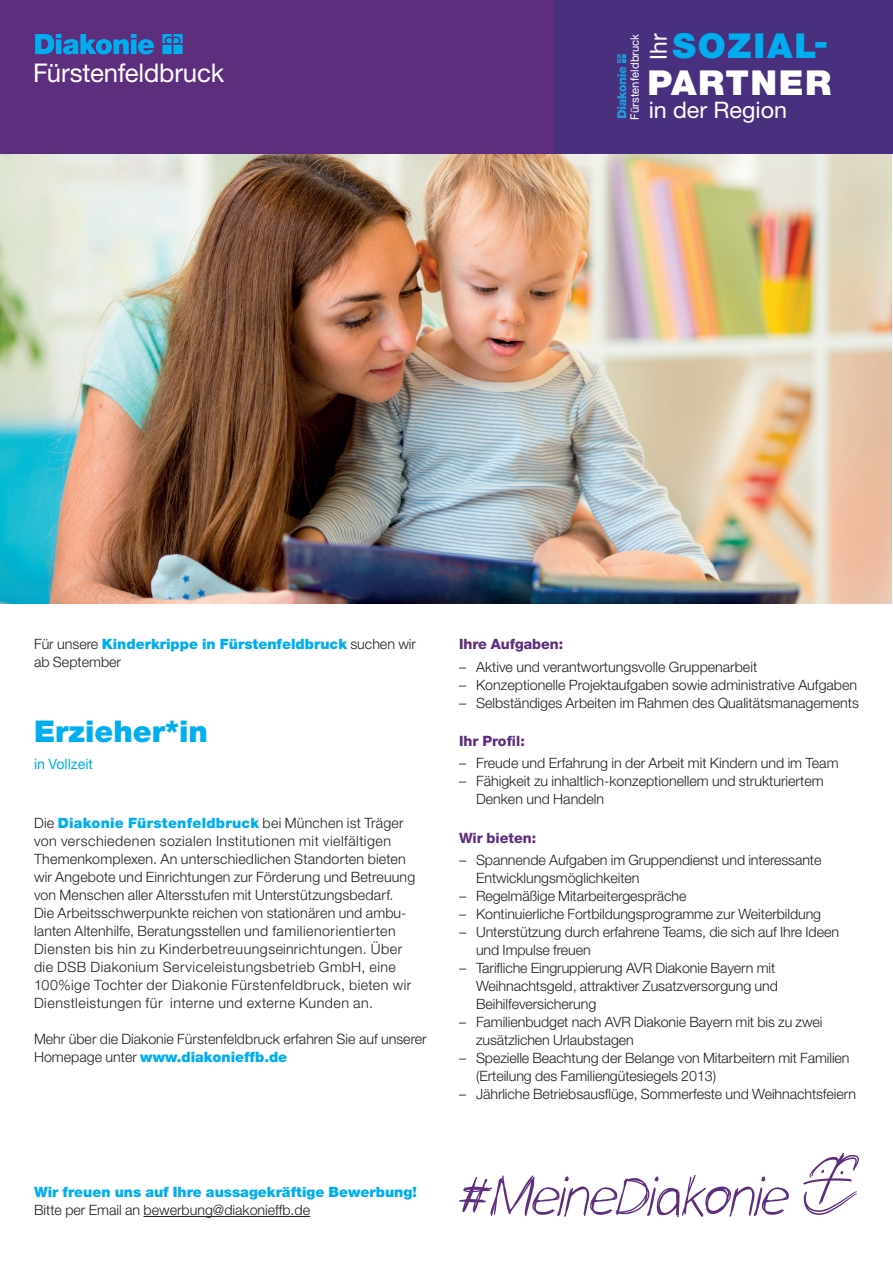
<style>
.page{position:relative;width:893px;height:1263px;background:#fff}
.page>*{position:absolute;margin:0;border:0;box-sizing:border-box;transform-origin:0 0}
.t1{font:900 34.35px "Helvetica Neue";letter-spacing:.045em;color:#fff}
.t2{font:900 34.35px "Helvetica Neue";letter-spacing:.05em;color:#00aeef}
.t3{font:900 30px "Helvetica Neue";color:#00aeef}
.t4{font:25.8px "Helvetica Neue";letter-spacing:-.005em;color:#fff}
.t5{font:23.4px "Helvetica Neue";color:#fff}
.t6{font:22.8px "Helvetica Neue";color:#fff}
.t7{font:300 14.25px/18px "Helvetica Neue";color:#231f20}
.t8{font:300 14.25px/18px "Helvetica Neue";letter-spacing:.02em;color:#231f20}
.t9{font:900 14.25px/18px "Helvetica Neue";color:#00aeef}
.t10{font:800 14.25px "Helvetica Neue";color:#5e2e7e}
.t11{font:14.25px "Helvetica Neue";color:#00aeef}
.t12{font:11.55px "Helvetica Neue";letter-spacing:.005em;color:#fff}
.s1{font-weight:300;color:#231f20}
.s2{font-weight:900;color:#00aeef}
</style>
<div class="page">
<hr style="left:144px;top:1216px;width:166px;height:1px;background:#231f20">
<img style="left:0;top:153px;width:892px;height:451px">
<svg style="left:459px;top:1175px;width:330px;height:42px"></svg>
<svg style="left:803px;top:1153px;width:56px;height:62px"></svg>
<div style="left:0;top:0;width:714px;height:153px;background:#5e2e7e"></div>
<div style="left:555px;top:0;width:338px;height:153px;background:#48307e"></div>
<svg style="left:35px;top:34px;width:148px;height:20px"></svg>
<svg style="left:617px;top:54px;width:9px;height:64px"></svg>
<h3 class="t4" style="left:33px;top:57px;width:192px">Fürstenfeldbruck</h3>
<p class="t12" style="left:628px;top:119px;width:87px;rotate:-90deg">Fürstenfeldbruck</p>
<h1 class="t2" style="left:672px;top:26px;width:157px">SOZIAL-</h1>
<h3 class="t5" style="left:644px;top:60px;width:28px;rotate:-90deg">Ihr</h3>
<h1 class="t1" style="left:647px;top:62px;width:185px">PARTNER</h1>
<h3 class="t6" style="left:649px;top:96px;width:140px">in der Region</h3>
<p class="t9" style="left:34px;top:634px;width:384px"><span class="s1">Für unsere</span> Kinderkrippe in Fürstenfeldbruck <span class="s1">suchen wir ab September</span></p>
<h2 class="t3" style="left:34px;top:713px;width:175px">Erzieher*in</h2>
<p class="t11" style="left:34px;top:755px;width:61px">in Vollzeit</p>
<p class="t8" style="left:34px;top:814px;width:383px">Die <span class="s2">Diakonie Fürstenfeldbruck</span> bei München ist Träger von verschiedenen sozialen Institutionen mit vielfältigen Themenkomplexen. An unterschiedlichen Standorten bieten wir Angebote und Einrichtungen zur Förderung und Betreuung von Menschen aller Altersstufen mit Unterstützungsbedarf.<br>Die Arbeitsschwerpunkte reichen von stationären und ambu&shy;lanten Altenhilfe, Beratungsstellen und familienorientierten Diensten bis hin zu Kinderbetreuungseinrichtungen. Über die DSB Diakonium Serviceleistungsbetrieb GmbH, eine 100%ige Tochter der Diakonie Fürstenfeldbruck, bieten wir Dienstleistungen für interne und externe Kunden an.</p>
<p class="t7" style="left:34px;top:1030px;width:394px">Mehr über die Diakonie Fürstenfeldbruck erfahren Sie auf unserer<br>Homepage unter <span class="s2">www.diakonieffb.de</span></p>
<p class="t10" style="left:459px;top:635px;width:106px">Ihre Aufgaben:</p>
<p class="t7" style="left:459px;top:657px;width:300px">– Aktive und verantwortungsvolle Gruppenarbeit</p>
<p class="t7" style="left:459px;top:675px;width:400px">– Konzeptionelle Projektaufgaben sowie administrative Aufgaben</p>
<p class="t7" style="left:459px;top:693px;width:401px">– Selbständiges Arbeiten im Rahmen des Qualitätsmanagements</p>
<p class="t10" style="left:459px;top:732px;width:67px">Ihr Profil:</p>
<p class="t7" style="left:459px;top:754px;width:381px">– Freude und Erfahrung in der Arbeit mit Kindern und im Team</p>
<p class="t7" style="left:476px;top:772px;width:349px;text-indent:-17px">– Fähigkeit zu inhaltlich-konzeptionellem und strukturiertem<br>Denken und Handeln</p>
<p class="t10" style="left:459px;top:829px;width:79px">Wir bieten:</p>
<p class="t7" style="left:476px;top:851px;width:347px;text-indent:-17px">– Spannende Aufgaben im Gruppendienst und interessante<br>Entwicklungsmöglichkeiten</p>
<p class="t7" style="left:459px;top:887px;width:229px">– Regelmäßige Mitarbeitergespräche</p>
<p class="t7" style="left:459px;top:905px;width:364px">– Kontinuierliche Fortbildungsprogramme zur Weiterbildung</p>
<p class="t7" style="left:476px;top:923px;width:364px;text-indent:-17px">– Unterstützung durch erfahrene Teams, die sich auf Ihre Ideen und Impulse freuen</p>
<p class="t7" style="left:476px;top:959px;width:303px;text-indent:-17px">– Tarifliche Eingruppierung AVR Diakonie Bayern mit<br>Weihnachtsgeld, attraktiver Zusatzversorgung und<br>Beihilfeversicherung</p>
<p class="t7" style="left:476px;top:1013px;width:348px;text-indent:-17px">– Familienbudget nach AVR Diakonie Bayern mit bis zu zwei zusätzlichen Urlaubstagen</p>
<p class="t7" style="left:476px;top:1049px;width:375px;text-indent:-17px">– Spezielle Beachtung der Belange von Mitarbeitern mit Familien (Erteilung des Familiengütesiegels 2013)</p>
<p class="t7" style="left:459px;top:1085px;width:399px">– Jährliche Betriebsausflüge, Sommerfeste und Weihnachtsfeiern</p>
<p class="t9" style="left:34px;top:1183px;width:384px">Wir freuen uns auf Ihre aussagekräftige Bewerbung!</p>
<p class="t7" style="left:34px;top:1201px;width:278px">Bitte per Email an bewerbung@diakonieffb.de</p>
</div>
